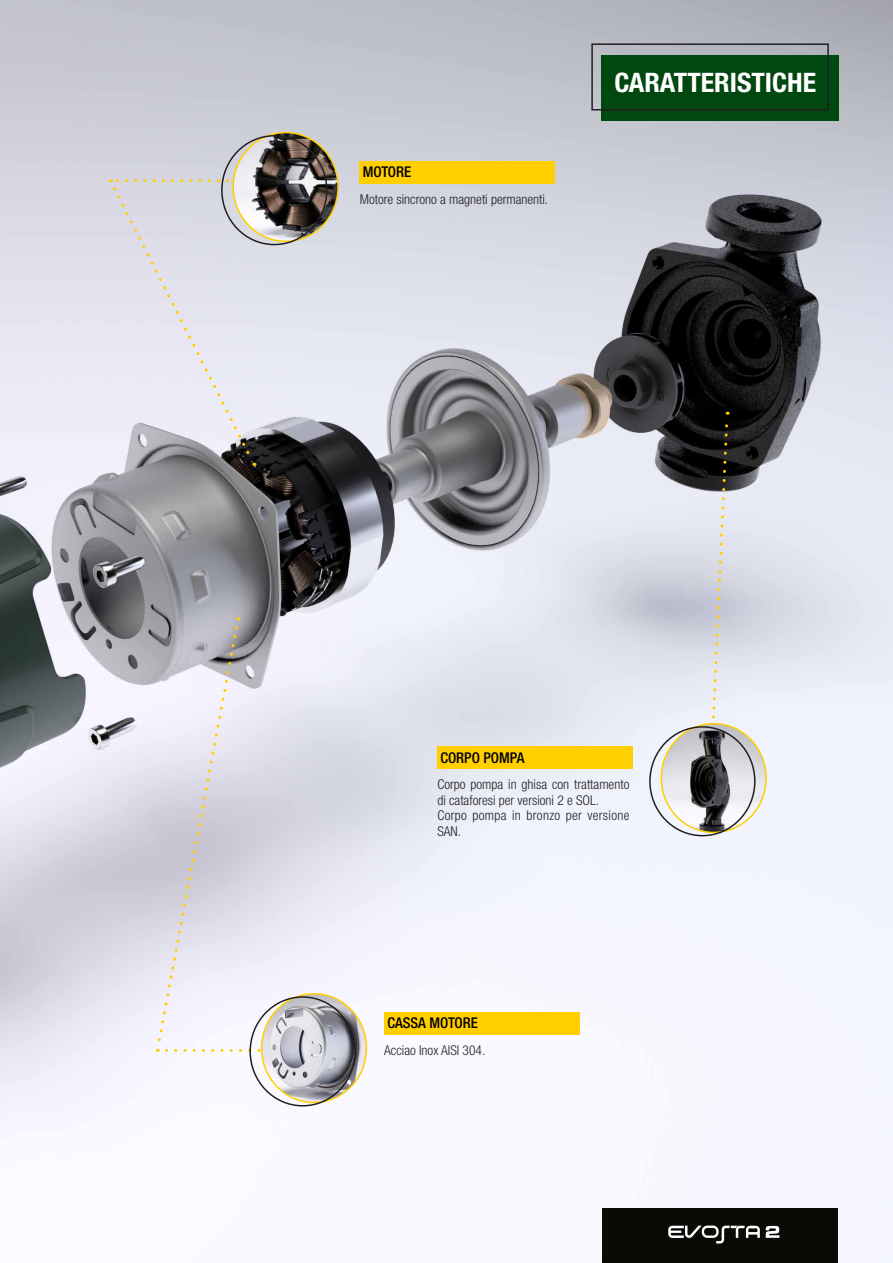
<style>
.page{position:relative;width:893px;height:1263px;background:#fff}
.page>*{position:absolute;margin:0;border:0;box-sizing:border-box;transform-origin:0 0}
.t1{font:700 condensed 26.85px "Helvetica Neue LT";color:#fff;scale:1.04 1}
.t2{font:500 condensed 14.85px "Helvetica Neue LT";color:#000}
.t3{font:300 condensed 13.5px/15.8px "Helvetica Neue LT";color:#231f20}
</style>
<div class="page">
<img style="left:0;top:0;width:893px;height:1263px">
<div style="left:602px;top:55px;width:237px;height:66px;background:#004710"></div>
<div style="left:591px;top:43px;width:238px;height:68px;border:2px solid #231f20"></div>
<div style="left:602px;top:1209px;width:236px;height:54px;background:#0c0a06"></div>
<svg style="left:668px;top:1225px;width:92px;height:18px"></svg>
<svg style="left:766px;top:1226px;width:13px;height:12px"></svg>
<svg style="left:709px;top:412px;width:21px;height:312px;background:#acacac"></svg>
<div style="left:359px;top:162px;width:196px;height:22px;background:#ffcf00"></div>
<div style="left:437px;top:746px;width:195px;height:22px;background:#ffcf00"></div>
<svg style="left:111px;top:179px;width:145px;height:287px;background:#dbdae2"></svg>
<img style="left:233px;top:133px;width:105px;height:108px">
<div style="left:232px;top:132px;width:107px;height:110px;border:2px solid #ffcf00;border-radius:50%"></div>
<div style="left:221px;top:135px;width:106px;height:110px;border:2px solid #231f20;border-radius:50%"></div>
<div style="left:384px;top:1012px;width:195px;height:22px;background:#ffcf00"></div>
<svg style="left:155px;top:617px;width:158px;height:435px"></svg>
<img style="left:262px;top:994px;width:104px;height:108px">
<div style="left:261px;top:993px;width:106px;height:110px;border:2px solid #ffcf00;border-radius:50%"></div>
<div style="left:249px;top:996px;width:107px;height:110px;border:2px solid #231f20;border-radius:50%"></div>
<img style="left:661px;top:724px;width:105px;height:108px">
<div style="left:660px;top:723px;width:107px;height:110px;border:2px solid #ffcf00;border-radius:50%"></div>
<div style="left:649px;top:726px;width:106px;height:110px;border:2px solid #231f20;border-radius:50%"></div>
<p class="t2" style="left:363px;top:163px;width:50px">MOTORE</p>
<p class="t3" style="left:360px;top:191px;width:190px">Motore sincrono a magneti permanenti.</p>
<h1 class="t1" style="left:614px;top:66px;width:196px">CARATTERISTICHE</h1>
<p class="t2" style="left:440px;top:749px;width:86px">CORPO POMPA</p>
<p class="t3" style="left:437px;top:776px;width:194px">Corpo pompa in ghisa con trattamento di cataforesi per versioni 2 e SOL.<br>Corpo pompa in bronzo per versione<br>SAN.</p>
<p class="t2" style="left:387px;top:1014px;width:92px">CASSA MOTORE</p>
<p class="t3" style="left:384px;top:1042px;width:103px">Acciao Inox AISI 304.</p>
</div>
